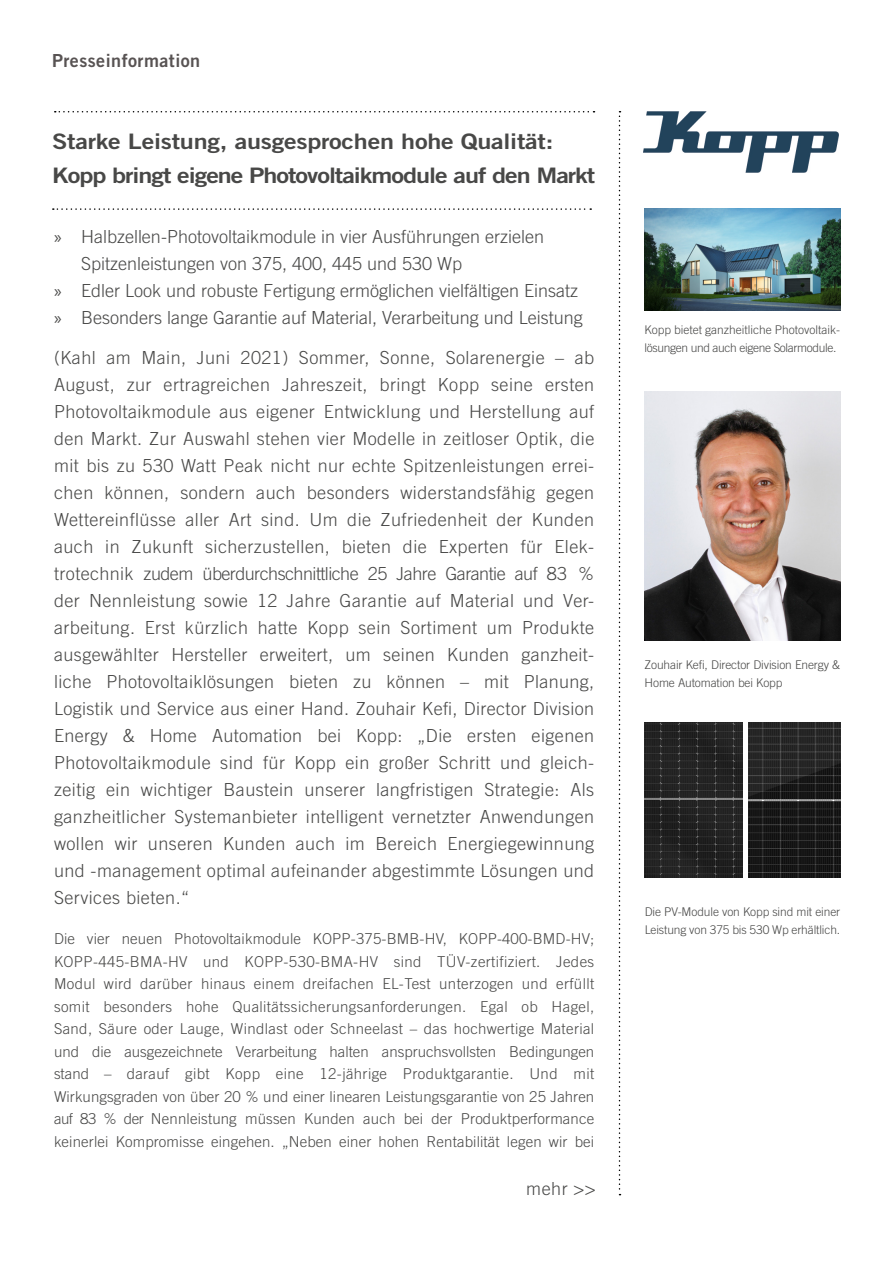
<style>
.page{position:relative;width:893px;height:1263px;background:#fff}
.page>*{position:absolute;margin:0;border:0;box-sizing:border-box;transform-origin:0 0}
.Überschrift{font:21.3px "Trade Gothic LT Bold Two";letter-spacing:-.04em;color:#484847;scale:1.18 1}
.Überschrift-2{font:21.3px "Trade Gothic LT Bold Two";letter-spacing:-.01em;color:#484847;scale:1.18 1}
.Teaser{font:300 18px/27px "Trade Gothic LT";color:#484847}
.t1{font:18px "Trade Gothic LT Bold Two";letter-spacing:.025em;color:#585353}
.Fließtext{font:300 15px/22.5px "Trade Gothic LT";letter-spacing:.01em;color:#484847;text-align:justify}
.Fließtext-2{font:300 12px/18px "Trade Gothic LT";letter-spacing:-.01em;color:#484847}
.s1{font-family:"Myriad Pro";font-weight:400}
</style>
<div class="page">
<svg style="left:55px;top:111px;width:539px;height:1px"></svg>
<svg style="left:619px;top:111px;width:1px;height:1084px"></svg>
<img style="left:643px;top:112px;width:196px;height:60px">
<svg style="left:53px;top:208px;width:538px;height:2px"></svg>
<img style="left:645px;top:391px;width:195px;height:249px">
<img style="left:645px;top:208px;width:195px;height:102px">
<img style="left:645px;top:723px;width:97px;height:154px">
<img style="left:749px;top:723px;width:91px;height:154px">
<p class="t1" style="left:52px;top:49px;width:150px">Presseinformation</p>
<p class="Überschrift-2" style="left:52px;top:128px;width:426px">Starke Leistung, ausgesprochen hohe Qualität:</p>
<p class="Überschrift" style="left:52px;top:163px;width:462px">Kopp bringt eigene Photovoltaikmodule auf den Markt</p>
<p class="Teaser" style="left:81px;top:223px;width:465px;text-indent:-27px"><span class="s1">»</span> Halbzellen-Photovoltaikmodule in vier Ausführungen erzielen<br>Spitzenleistungen von 375, 400, 445 und 530 Wp</p>
<p class="Teaser" style="left:54px;top:277px;width:526px"><span class="s1">»</span> Edler Look und robuste Fertigung ermöglichen vielfältigen Einsatz</p>
<p class="Teaser" style="left:54px;top:304px;width:530px"><span class="s1">»</span> Besonders lange Garantie auf Material, Verarbeitung und Leistung</p>
<p class="Teaser" style="left:54px;top:344px;width:542px;text-align:justify">(Kahl am Main, Juni 2021) Sommer, Sonne, Solarenergie – ab August, zur ertragreichen Jahreszeit, bringt Kopp seine ersten Photovoltaikmodule aus eigener Entwicklung und Herstellung auf den Markt. Zur Auswahl stehen vier Modelle in zeitloser Optik, die mit bis zu 530 Watt Peak nicht nur echte Spitzenleistungen errei&shy;chen können, sondern auch besonders widerstandsfähig gegen Wettereinflüsse aller Art sind. Um die Zufriedenheit der Kunden auch in Zukunft sicherzustellen, bieten die Experten für Elek&shy;trotechnik zudem überdurchschnittliche 25 Jahre Garantie auf 83 % der Nennleistung sowie 12 Jahre Garantie auf Material und Ver&shy;arbeitung. Erst kürzlich hatte Kopp sein Sortiment um Produkte ausgewählter Hersteller erweitert, um seinen Kunden ganzheit&shy;liche Photovoltaiklösungen bieten zu können – mit Planung, Logistik und Service aus einer Hand. Zouhair Kefi, Director Division Energy &amp; Home Automation bei Kopp: „Die ersten eigenen Photovoltaikmodule sind für Kopp ein großer Schritt und gleich&shy;zeitig ein wichtiger Baustein unserer langfristigen Strategie: Als ganzheitlicher Systemanbieter intelligent vernetzter Anwendungen wollen wir unseren Kunden auch im Bereich Energiegewinnung und -management optimal aufeinander abgestimmte Lösungen und Services bieten.“</p>
<p class="Fließtext" style="left:54px;top:927px;width:542px">Die vier neuen Photovoltaikmodule KOPP-375-BMB-HV, KOPP-400-BMD-HV; KOPP-445-BMA-HV und KOPP-530-BMA-HV sind TÜV-zertifiziert. Jedes Modul wird darüber hinaus einem dreifachen EL-Test unterzogen und erfüllt somit besonders hohe Qualitätssicherungsanforderungen. Egal ob Hagel, Sand, Säure oder Lauge, Windlast oder Schneelast – das hochwertige Material und die ausgezeichnete Verarbeitung halten anspruchsvollsten Bedingungen stand – darauf gibt Kopp eine 12-jährige Produktgarantie. Und mit Wirkungsgraden von über 20 % und einer linearen Leistungsgarantie von 25 Jahren auf 83 % der Nennleistung müssen Kunden auch bei der Produktperformance keinerlei Kompromisse eingehen. „Neben einer hohen Rentabilität legen wir bei</p>
<p class="Teaser" style="left:526px;top:1175px;width:71px">mehr &gt;&gt;</p>
<p class="Fließtext-2" style="left:645px;top:320px;width:197px">Kopp bietet ganzheitliche Photovoltaik&shy;lösungen und auch eigene Solarmodule.</p>
<p class="Fließtext-2" style="left:645px;top:655px;width:197px">Zouhair Kefi, Director Division Energy &amp;<br>Home Automation bei Kopp</p>
<p class="Fließtext-2" style="left:645px;top:902px;width:197px">Die PV-Module von Kopp sind mit einer<br>Leistung von 375 bis 530 Wp erhältlich.</p>
</div>
